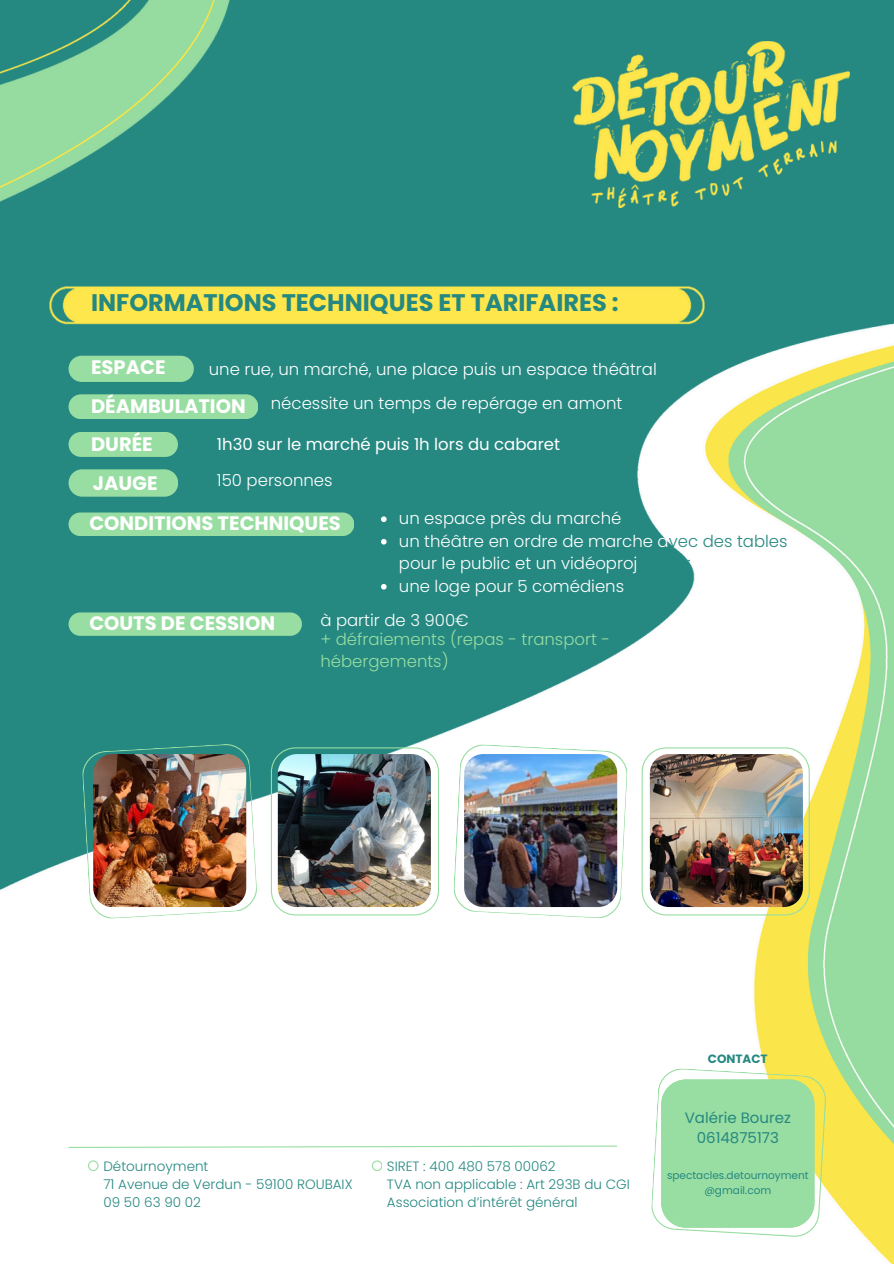
<style>
.page{position:relative;width:894px;height:1264px;background:#fff}
.page>*{position:absolute;margin:0;border:0;box-sizing:border-box;transform-origin:0 0}
.t1{font:700 24px "Poppins";color:#258881}
.t2{font:700 19.5px "Poppins";color:#fff}
.t3{font:300 16.5px/22.5px "Poppins";color:#fff}
.t4{font:300 16.5px/22.5px "Poppins";color:#98dda1}
.t5{font:16.5px "Poppins";color:#fff}
.t6{font:15px/20.2px "Poppins";color:#258881;text-align:center}
.t7{font:300 13.5px/18px "Poppins";color:#258881}
.t8{font:700 12px "Poppins";color:#258881}
.t9{font:10.5px/14.7px "Poppins";color:#258881;text-align:center}
.s1{color:#258881}
</style>
<div class="page">
<img style="left:0;top:0;width:893px;height:1263px">
<svg style="left:271px;top:747px;width:167px;height:168px"></svg>
<svg style="left:81px;top:743px;width:177px;height:176px"></svg>
<svg style="left:452px;top:743px;width:176px;height:176px"></svg>
<svg style="left:641px;top:747px;width:168px;height:168px"></svg>
<img style="left:278px;top:754px;width:153px;height:153px">
<img style="left:464px;top:754px;width:153px;height:153px">
<img style="left:649px;top:754px;width:153px;height:153px">
<img style="left:93px;top:754px;width:153px;height:153px">
<img style="left:50px;top:286px;width:653px;height:38px">
<div style="left:68px;top:394px;width:190px;height:25px;background:#98dda1;border-radius:12px"></div>
<div style="left:68px;top:356px;width:126px;height:26px;background:#98dda1;border-radius:13px"></div>
<div style="left:68px;top:432px;width:110px;height:25px;background:#98dda1"></div>
<svg style="left:68px;top:469px;width:110px;height:27px;background:#90d79e"></svg>
<div style="left:68px;top:512px;width:286px;height:24px;background:#98dda1"></div>
<div style="left:68px;top:612px;width:234px;height:24px;background:#98dda1;border-radius:12px"></div>
<svg style="left:381px;top:516px;width:5px;height:6px"></svg>
<svg style="left:381px;top:539px;width:5px;height:5px"></svg>
<svg style="left:381px;top:584px;width:5px;height:5px"></svg>
<img style="left:572px;top:42px;width:276px;height:165px">
<svg style="left:67px;top:1144px;width:551px;height:4px"></svg>
<svg style="left:88px;top:1160px;width:10px;height:10px"></svg>
<svg style="left:371px;top:1160px;width:11px;height:10px"></svg>
<svg style="left:650px;top:1067px;width:176px;height:170px"></svg>
<h2 class="t1" style="left:91px;top:286px;width:529px">INFORMATIONS TECHNIQUES ET TARIFAIRES :</h2>
<h3 class="t2" style="left:91px;top:353px;width:76px">ESPACE</h3>
<h2 class="t2" style="left:91px;top:392px;width:156px">DÉAMBULATION</h2>
<h2 class="t2" style="left:91px;top:430px;width:63px">DURÉE</h2>
<h3 class="t2" style="left:93px;top:469px;width:66px">JAUGE</h3>
<h3 class="t2" style="left:89px;top:509px;width:253px">CONDITIONS TECHNIQUES</h3>
<p class="t3" style="left:209px;top:357px;width:449px">une rue, un marché, une place puis un espace théâtral</p>
<p class="t3" style="left:271px;top:392px;width:353px">nécessite un temps de repérage en amont</p>
<h2 class="t5" style="left:217px;top:432px;width:344px">1h30 sur le marché puis 1h lors du cabaret</h2>
<h2 class="t3" style="left:217px;top:469px;width:117px">150 personnes</h2>
<h3 class="t3" style="left:399px;top:507px;width:224px">un espace près du marché</h3>
<h3 class="t3" style="left:399px;top:530px;width:390px">un théâtre en ordre de marche a<span class="s1">vec des tables </span>pour le public et un vidéoproj<span class="s1">ecteur</span></h3>
<p class="t3" style="left:399px;top:575px;width:227px">une loge pour 5 comédiens</p>
<p class="t3" style="left:320px;top:608px;width:150px">à partir de 3 900€</p>
<p class="t4" style="left:320px;top:627px;width:291px">+ défraiements (repas - transport - hébergements)</p>
<p class="t2" style="left:89px;top:609px;width:187px">COUTS DE CESSION</p>
<h4 class="t7" style="left:103px;top:1157px;width:250px">Détournoyment<br>71 Avenue de Verdun - 59100 ROUBAIX<br>09 50 63 90 02</h4>
<h4 class="t7" style="left:387px;top:1157px;width:244px">SIRET : 400 480 578 00062<br>TVA non applicable : Art 293B du CGI<br>Association d’intérêt général</h4>
<p class="t8" style="left:707px;top:1050px;width:61px">CONTACT</p>
<h5 class="t6" style="left:684px;top:1107px;width:107px">Valérie Bourez<br>0614875173</h5>
<h3 class="t9" style="left:666px;top:1168px;width:143px">spectacles.detournoyment @gmail.com</h3>
</div>
